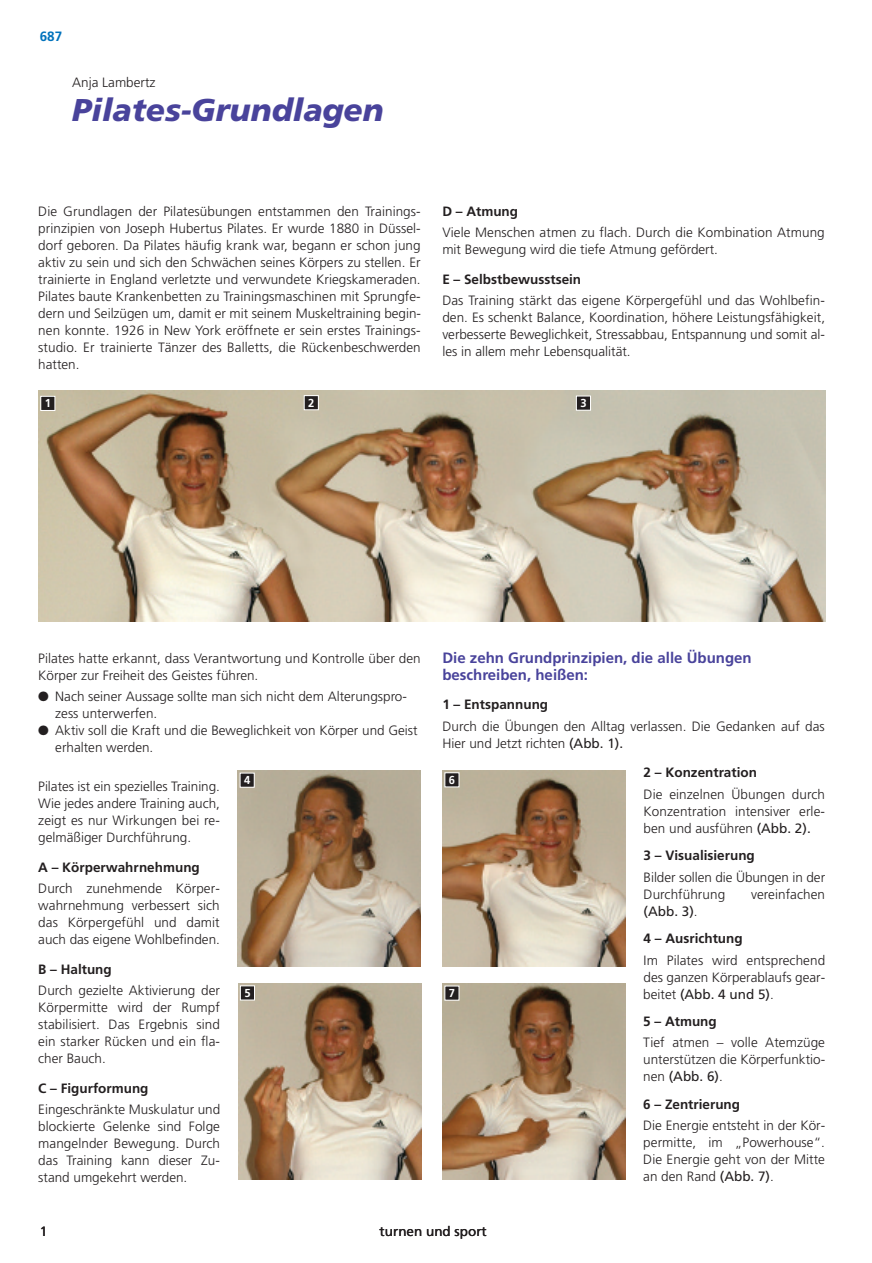
<style>
.page{position:relative;width:872px;height:1263px;background:#fff}
.page>*{position:absolute;margin:0;border:0;box-sizing:border-box;transform-origin:0 0}
.t1{font:italic 900 31.5px "Frutiger";color:#49439b}
.t2{font:700 15px/17px "Frutiger";color:#49439b}
.t3{font:300 13.5px/17px "Frutiger";color:#231f20;text-align:justify}
.t4{font:700 13.5px/27.6px "Frutiger";color:#231f20}
.t5{font:13.5px "Frutiger";color:#231f20}
.t6{font:700 13.5px "Frutiger";color:#0072bc}
.t7{font:700 11.55px "Frutiger";color:#fff}
.s1{font-weight:400}
.s2{font-weight:300}
</style>
<div class="page">
<img style="left:38px;top:391px;width:787px;height:230px">
<div style="left:41px;top:397px;width:14px;height:13px;background:#231f20"></div>
<div style="left:40px;top:396px;width:15px;height:15px;border:1px solid #fff"></div>
<div style="left:304px;top:396px;width:14px;height:13px;background:#231f20"></div>
<div style="left:304px;top:395px;width:15px;height:15px;border:1px solid #fff"></div>
<div style="left:577px;top:396px;width:13px;height:14px;background:#231f20"></div>
<div style="left:576px;top:396px;width:15px;height:14px;border:1px solid #fff"></div>
<img style="left:238px;top:771px;width:183px;height:195px">
<img style="left:238px;top:983px;width:183px;height:196px">
<div style="left:240px;top:773px;width:14px;height:14px;background:#231f20"></div>
<div style="left:240px;top:773px;width:15px;height:15px;border:1px solid #fff"></div>
<img style="left:443px;top:771px;width:182px;height:195px">
<img style="left:442px;top:983px;width:183px;height:196px">
<div style="left:445px;top:773px;width:13px;height:13px;background:#231f20"></div>
<div style="left:444px;top:772px;width:15px;height:15px;border:1px solid #fff"></div>
<div style="left:445px;top:986px;width:13px;height:14px;background:#231f20"></div>
<div style="left:444px;top:986px;width:15px;height:14px;border:1px solid #fff"></div>
<div style="left:241px;top:986px;width:13px;height:14px;background:#231f20"></div>
<div style="left:240px;top:985px;width:15px;height:15px;border:1px solid #fff"></div>
<p class="t6" style="left:40px;top:31px;width:24px">687</p>
<p class="t3" style="left:72px;top:75px;width:85px">Anja Lambertz</p>
<h1 class="t1" style="left:72px;top:98px;width:313px">Pilates-Grundlagen</h1>
<p class="t3" style="left:38px;top:204px;width:384px">Die Grundlagen der Pilatesübungen entstammen den Trainings&shy;prinzipien von Joseph Hubertus Pilates. Er wurde 1880 in Düssel&shy;dorf geboren. Da Pilates häufig krank war, begann er schon jung aktiv zu sein und sich den Schwächen seines Körpers zu stellen. Er trainierte in England verletzte und verwundete Kriegskameraden.<br>Pilates baute Krankenbetten zu Trainingsmaschinen mit Sprungfe&shy;dern und Seilzügen um, damit er mit seinem Muskeltraining begin&shy;nen konnte. 1926 in New York eröffnete er sein erstes Trainings&shy;studio. Er trainierte Tänzer des Balletts, die Rückenbeschwerden hatten.</p>
<p class="t4" style="left:442px;top:199px;width:77px">D – Atmung</p>
<p class="t3" style="left:442px;top:225px;width:384px">Viele Menschen atmen zu flach. Durch die Kombination Atmung mit Bewegung wird die tiefe Atmung gefördert.</p>
<p class="t4" style="left:442px;top:267px;width:140px">E – Selbstbewusstsein</p>
<p class="t3" style="left:442px;top:293px;width:384px">Das Training stärkt das eigene Körpergefühl und das Wohlbefin&shy;den. Es schenkt Balance, Koordination, höhere Leistungsfähigkeit, verbesserte Beweglichkeit, Stressabbau, Entspannung und somit al&shy;les in allem mehr Lebensqualität.</p>
<p class="t7" style="left:45px;top:399px;width:8px">1</p>
<p class="t7" style="left:308px;top:398px;width:8px">2</p>
<p class="t7" style="left:580px;top:398px;width:8px">3</p>
<p class="t2" style="left:442px;top:650px;width:311px">Die zehn Grundprinzipien, die alle Übungen beschreiben, heißen:</p>
<p class="t4" style="left:442px;top:692px;width:107px">1 – Entspannung</p>
<p class="t3" style="left:442px;top:718px;width:384px">Durch die Übungen den Alltag verlassen. Die Gedanken auf das<br>Hier und Jetzt richten <span class="s1">(Abb. 1).</span></p>
<p class="t4" style="left:643px;top:760px;width:115px">2 – Konzentration</p>
<p class="t3" style="left:643px;top:786px;width:183px">Die einzelnen Übungen durch Konzentration intensiver erle&shy;ben und ausführen <span class="s1">(Abb. 2).</span></p>
<p class="t4" style="left:643px;top:843px;width:113px">3 – Visualisierung</p>
<p class="t3" style="left:643px;top:869px;width:183px">Bilder sollen die Übungen in der<br>Durchführung</p>
<p class="t3" style="left:38px;top:650px;width:384px">Pilates hatte erkannt, dass Verantwortung und Kontrolle über den<br>Körper zur Freiheit des Geistes führen.</p>
<p class="t3" style="left:55px;top:689px;width:353px;text-indent:-17px">● Nach seiner Aussage sollte man sich nicht dem Alterungspro&shy;zess unterwerfen.</p>
<p class="t3" style="left:55px;top:723px;width:364px;text-indent:-17px">● Aktiv soll die Kraft und die Beweglichkeit von Körper und Geist erhalten werden.</p>
<p class="t3" style="left:38px;top:779px;width:183px">Pilates ist ein spezielles Training.<br>Wie jedes andere Training auch, zeigt es nur Wirkungen bei re&shy;gelmäßiger Durchführung.</p>
<p class="t4" style="left:38px;top:854px;width:163px">A – Körperwahrnehmung</p>
<p class="t3" style="left:38px;top:881px;width:183px">Durch zunehmende Körper&shy;wahrnehmung verbessert sich das Körpergefühl und damit auch das eigene Wohlbefinden.</p>
<p class="t4" style="left:38px;top:956px;width:75px">B – Haltung</p>
<p class="t3" style="left:38px;top:983px;width:183px">Durch gezielte Aktivierung der Körpermitte wird der Rumpf stabilisiert. Das Ergebnis sind ein starker Rücken und ein fla&shy;cher Bauch.</p>
<p class="t4" style="left:38px;top:1076px;width:112px">C – Figurformung</p>
<p class="t3" style="left:38px;top:1102px;width:183px">Eingeschränkte Muskulatur und blockierte Gelenke sind Folge mangelnder Bewegung. Durch das Training kann dieser Zu&shy;stand umgekehrt werden.</p>
<p class="t7" style="left:244px;top:775px;width:8px">4</p>
<p class="t7" style="left:449px;top:775px;width:8px">6</p>
<p class="t3" style="left:751px;top:886px;width:76px">vereinfachen</p>
<p class="t4" style="left:643px;top:898px;width:100px"><span class="s1">(Abb. 3)</span><span class="s2">.<br></span>4 – Ausrichtung</p>
<p class="t3" style="left:643px;top:952px;width:183px">Im Pilates wird entsprechend des ganzen Körperablaufs gear&shy;beitet <span class="s1">(Abb. 4 und 5)</span>.</p>
<p class="t4" style="left:643px;top:1009px;width:75px">5 – Atmung</p>
<p class="t3" style="left:643px;top:1035px;width:183px">Tief atmen – volle Atemzüge unterstützen die Körperfunktio&shy;nen <span class="s1">(Abb. 6)</span>.</p>
<p class="t4" style="left:643px;top:1092px;width:98px">6 – Zentrierung</p>
<p class="t3" style="left:643px;top:1118px;width:183px">Die Energie entsteht in der Kör&shy;permitte, im „Powerhouse“.<br>Die Energie geht von der Mitte an den Rand <span class="s1">(Abb. 7)</span>.</p>
<p class="t7" style="left:244px;top:988px;width:8px">5</p>
<p class="t7" style="left:449px;top:988px;width:8px">7</p>
<p class="t5" style="left:40px;top:1226px;width:9px">1</p>
<p class="t5" style="left:379px;top:1226px;width:109px">turnen und sport</p>
</div>
